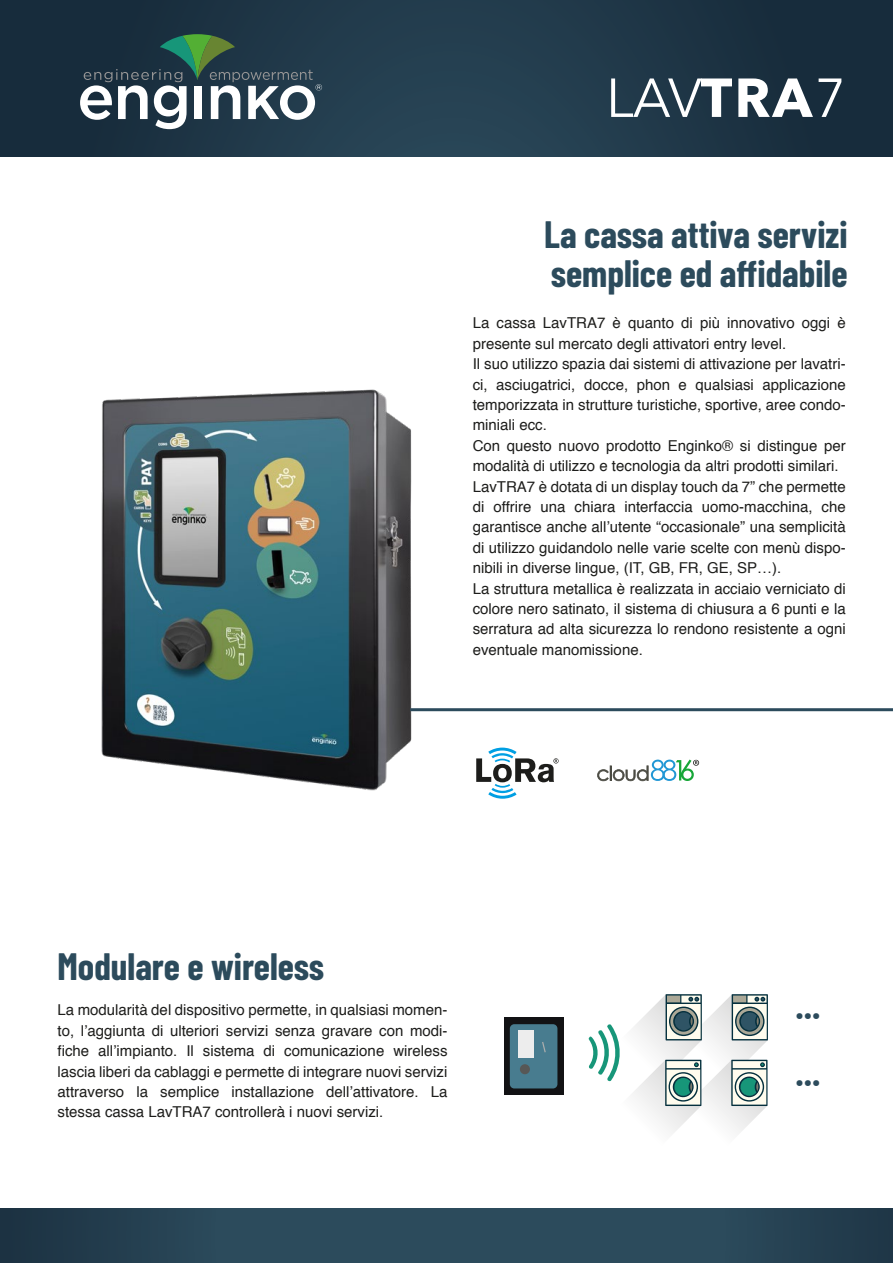
<style>
.page{position:relative;width:893px;height:1263px;background:#fff}
.page>*{position:absolute;margin:0;border:0;box-sizing:border-box;transform-origin:0 0}
.t1{font:54.3px "Avenir Next";color:#fff}
.t2{font:700 37.2px/67.1px "Barlow Condensed";color:#2c4b5c}
.t3{font:15px/20.4px "Helvetica";color:#1d1d1b}
.s1{font-weight:700}
</style>
<div class="page">
<div style="left:0;top:0;width:893px;height:157px;background:linear-gradient(to bottom,#1c3344,#20394a)"></div>
<svg style="left:0;top:1208px;width:893px;height:55px;background:#284556"></svg>
<svg style="left:80px;top:34px;width:242px;height:95px"></svg>
<img style="left:101px;top:389px;width:366px;height:402px">
<hr style="left:410px;top:708px;width:483px;height:3px;background:#2c4b5c">
<svg style="left:597px;top:759px;width:102px;height:22px"></svg>
<svg style="left:589px;top:994px;width:179px;height:139px"></svg>
<svg style="left:476px;top:748px;width:83px;height:51px"></svg>
<div style="left:504px;top:1017px;width:59px;height:78px;background:#121214"></div>
<div style="left:510px;top:1024px;width:47px;height:64px;background:#487c8f;border-radius:4px"></div>
<div style="left:518px;top:1030px;width:15px;height:28px;background:#ededed"></div>
<div style="left:520px;top:1064px;width:10px;height:10px;background:#575756;border-radius:50%"></div>
<svg style="left:542px;top:1042px;width:4px;height:11px"></svg>
<h1 class="t1" style="left:606px;top:52px;width:241px">LAV<span class="s1">TRA</span>7</h1>
<h2 class="t2" style="left:544px;top:214px;width:305px;line-height:38.5px">La cassa attiva servizi semplice ed affidabile</h2>
<p class="t3" style="left:473px;top:313px;width:374px">La cassa LavTRA7 è quanto di più innovativo oggi è presente sul mercato degli attivatori entry level.<br>Il suo utilizzo spazia dai sistemi di attivazione per lavatri&shy;ci, asciugatrici, docce, phon e qualsiasi applicazione temporizzata in strutture turistiche, sportive, aree condo&shy;miniali ecc.<br>Con questo nuovo prodotto Enginko® si distingue per modalità di utilizzo e tecnologia da altri prodotti similari.<br>LavTRA7 è dotata di un display touch da 7” che permette di offrire una chiara interfaccia uomo-macchina, che garantisce anche all’utente “occasionale” una semplicità di utilizzo guidandolo nelle varie scelte con menù dispo&shy;nibili in diverse lingue, (IT, GB, FR, GE, SP…).<br>La struttura metallica è realizzata in acciaio verniciato di colore nero satinato, il sistema di chiusura a 6 punti e la serratura ad alta sicurezza lo rendono resistente a ogni eventuale manomissione.</p>
<h2 class="t2" style="left:58px;top:931px;width:268px">Modulare e wireless</h2>
<p class="t3" style="left:58px;top:1000px;width:391px;text-align:justify">La modularità del dispositivo permette, in qualsiasi momen&shy;to, l’aggiunta di ulteriori servizi senza gravare con modi&shy;fiche all’impianto. Il sistema di comunicazione wireless lascia liberi da cablaggi e permette di integrare nuovi servizi attraverso la semplice installazione dell’attivatore. La stessa cassa LavTRA7 controllerà i nuovi servizi.</p>
<h2 class="t2" style="left:795px;top:970px;width:26px">... ...</h2>
</div>
